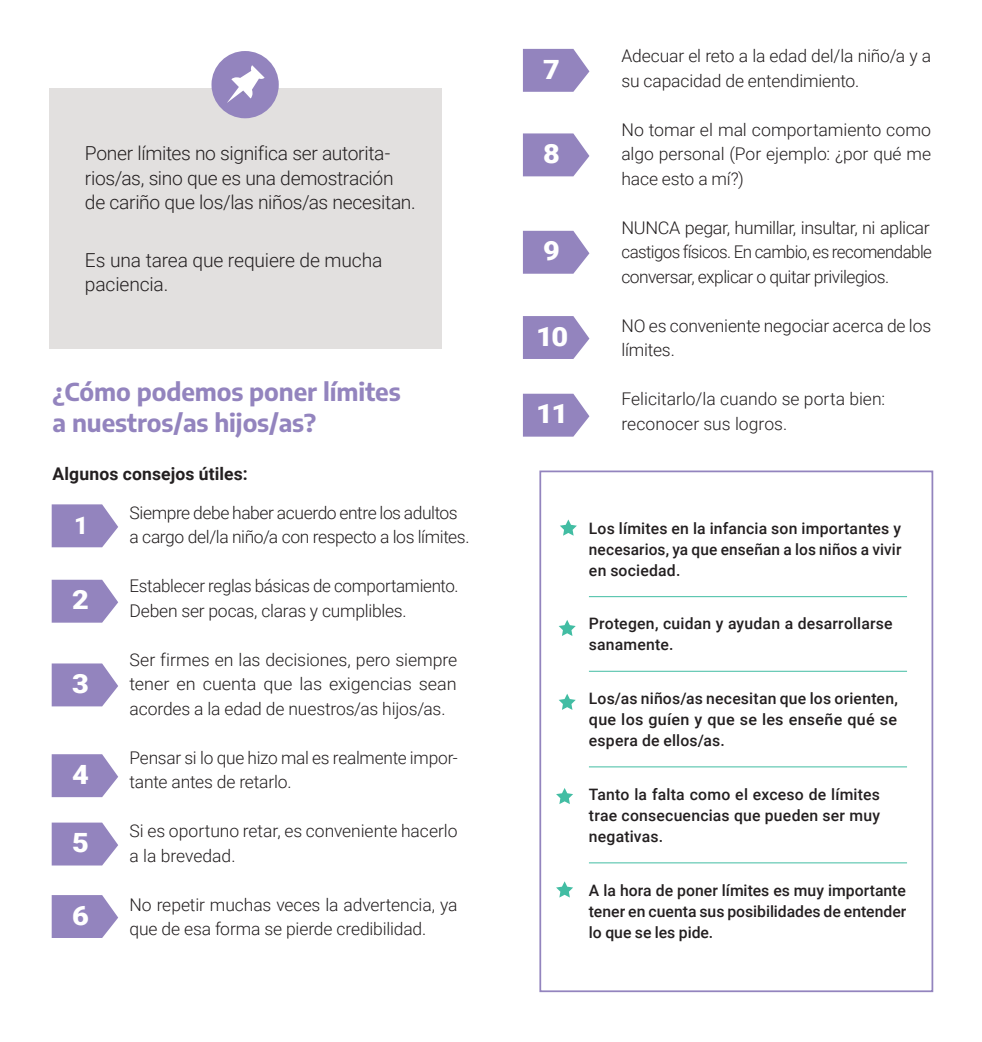
<style>
.page{position:relative;width:982px;height:1042px;background:#fff}
.page>*{position:absolute;margin:0;border:0;box-sizing:border-box;transform-origin:0 0}
.t1{font:900 26.43px "Roboto";color:#fff;scale:1.09 1}
.t2{font:700 24.5px/31.2px "Encode Sans";letter-spacing:-.005em;color:#9384be}
.t3{font:900 24.15px "Roboto";color:#fff}
.t4{font:300 19.25px/24.5px "Roboto";letter-spacing:-.015em;color:#231f20}
.t5{font:300 17.5px/24.5px "Roboto";letter-spacing:-.01em;color:#231f20}
.t6{font:300 17.5px/24.5px "Roboto";letter-spacing:-.03em;color:#231f20}
.t7{font:700 17.5px "Roboto";letter-spacing:.005em;color:#231f20}
.t8{font:500 15.75px/21px "Roboto";letter-spacing:.01em;color:#231f20;text-align:justify}
</style>
<div class="page">
<div style="left:539px;top:470px;width:394px;height:522px;border:2px solid #9384be"></div>
<div style="left:49px;top:88px;width:392px;height:260px;background:#e2e0df"></div>
<svg style="left:52px;top:504px;width:66px;height:43px;background:#a093c6"></svg>
<svg style="left:52px;top:580px;width:66px;height:43px;background:#a093c6"></svg>
<svg style="left:52px;top:663px;width:66px;height:43px;background:#a093c6"></svg>
<svg style="left:52px;top:754px;width:66px;height:43px;background:#a093c5"></svg>
<svg style="left:52px;top:822px;width:66px;height:43px;background:#a093c6"></svg>
<svg style="left:52px;top:895px;width:66px;height:43px;background:#9f92c5"></svg>
<svg style="left:523px;top:49px;width:66px;height:43px;background:#9f92c5"></svg>
<svg style="left:523px;top:133px;width:66px;height:43px;background:#a093c6"></svg>
<svg style="left:523px;top:231px;width:66px;height:43px;background:#9f92c5"></svg>
<svg style="left:523px;top:316px;width:66px;height:43px;background:#9f92c5"></svg>
<svg style="left:523px;top:394px;width:66px;height:43px;background:#a092c5"></svg>
<hr style="left:589px;top:596px;width:318px;height:1px;background:#42bda3">
<hr style="left:589px;top:671px;width:318px;height:1px;background:#42bda3">
<hr style="left:589px;top:766px;width:318px;height:1px;background:#42bda3">
<hr style="left:589px;top:862px;width:318px;height:1px;background:#42bda3">
<svg style="left:556px;top:881px;width:17px;height:16px"></svg>
<svg style="left:560px;top:519px;width:17px;height:17px"></svg>
<svg style="left:559px;top:620px;width:17px;height:16px"></svg>
<svg style="left:559px;top:694px;width:17px;height:16px"></svg>
<svg style="left:556px;top:788px;width:17px;height:16px"></svg>
<div style="left:211px;top:51px;width:68px;height:67px;background:#9384be;border-radius:33px"></div>
<svg style="left:227px;top:65px;width:38px;height:38px"></svg>
<p class="t4" style="left:85px;top:140px;width:332px">Poner límites no significa ser autorita&shy;rios/as, sino que es una demostración de cariño que los/las niños/as necesitan.</p>
<p class="t4" style="left:85px;top:247px;width:299px">Es una tarea que requiere de mucha paciencia.</p>
<h2 class="t2" style="left:52px;top:375px;width:350px">¿Cómo podemos poner límites a nuestros/as hijos/as?</h2>
<p class="t7" style="left:52px;top:461px;width:197px">Algunos consejos útiles:</p>
<h3 class="t3" style="left:74px;top:508px;width:15px">1</h3>
<p class="t5" style="left:130px;top:500px;width:341px">Siempre debe haber acuerdo entre los adultos a cargo del/la niño/a con respecto a los límites.</p>
<p class="t5" style="left:130px;top:573px;width:330px">Establecer reglas básicas de comportamiento.<br>Deben ser pocas, claras y cumplibles.</p>
<p class="t5" style="left:130px;top:647px;width:329px;text-align:justify">Ser firmes en las decisiones, pero siempre tener en cuenta que las exigencias sean acordes a la edad de nuestros/as hijos/as.</p>
<p class="t5" style="left:130px;top:745px;width:330px">Pensar si lo que hizo mal es realmente impor&shy;tante antes de retarlo.</p>
<p class="t5" style="left:130px;top:818px;width:330px">Si es oportuno retar, es conveniente hacerlo a la brevedad.</p>
<p class="t5" style="left:130px;top:892px;width:329px">No repetir muchas veces la advertencia, ya que de esa forma se pierde credibilidad.</p>
<h1 class="t1" style="left:72px;top:581px;width:17px">2</h1>
<h1 class="t1" style="left:72px;top:665px;width:17px">3</h1>
<h1 class="t1" style="left:72px;top:756px;width:17px">4</h1>
<h1 class="t1" style="left:72px;top:824px;width:17px">5</h1>
<h1 class="t1" style="left:72px;top:897px;width:17px">6</h1>
<h1 class="t1" style="left:543px;top:51px;width:17px">7</h1>
<h1 class="t1" style="left:543px;top:135px;width:17px">8</h1>
<h1 class="t1" style="left:543px;top:233px;width:17px">9</h1>
<h1 class="t1" style="left:536px;top:318px;width:31px">10</h1>
<h1 class="t1" style="left:536px;top:395px;width:31px">11</h1>
<p class="t5" style="left:621px;top:43px;width:311px">Adecuar el reto a la edad del/la niño/a y a su capacidad de entendimiento.</p>
<p class="t5" style="left:621px;top:116px;width:311px;text-align:justify">No tomar el mal comportamiento como algo personal (Por ejemplo: ¿por qué me hace esto a mí?)</p>
<p class="t6" style="left:621px;top:214px;width:312px">NUNCA pegar, humillar, insultar, ni aplicar castigos físicos. En cambio, es recomendable conversar, explicar o quitar privilegios.</p>
<p class="t5" style="left:621px;top:312px;width:311px">NO es conveniente negociar acerca de los límites.</p>
<p class="t5" style="left:621px;top:386px;width:265px">Felicitarlo/la cuando se porta bien: reconocer sus logros.</p>
<p class="t8" style="left:589px;top:517px;width:314px">Los límites en la infancia son importantes y necesarios, ya que enseñan a los niños a vivir en sociedad.</p>
<p class="t8" style="left:589px;top:612px;width:305px">Protegen, cuidan y ayudan a desarrollarse sanamente.</p>
<p class="t8" style="left:589px;top:687px;width:310px">Los/as niños/as necesitan que los orienten, que los guíen y que se les enseñe qué se espera de ellos/as.</p>
<p class="t8" style="left:589px;top:783px;width:293px">Tanto la falta como el exceso de límites trae consecuencias que pueden ser muy negativas.</p>
<p class="t8" style="left:589px;top:879px;width:319px">A la hora de poner límites es muy importante tener en cuenta sus posibilidades de entender lo que se les pide.</p>
</div>
